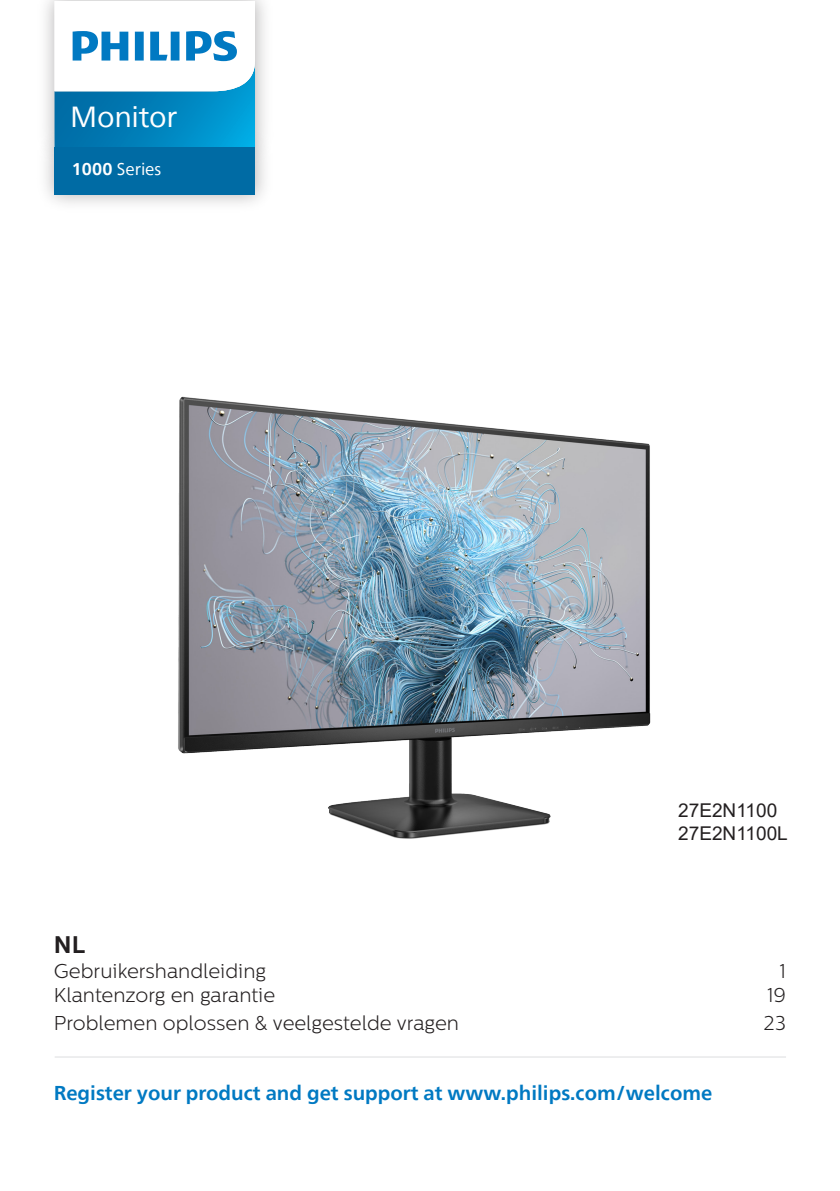
<style>
.page{position:relative;width:840px;height:1191px;background:#fff}
.page>*{position:absolute;margin:0;border:0;box-sizing:border-box;transform-origin:0 0}
.t1{font:29px "Neue Frutiger World";letter-spacing:-.01em;color:#fff}
.t2{font:700 24px "Centrale Sans";color:#231f20}
.t3{font:300 20px "Centrale Sans";color:#231f20}
.t4{font:700 20px "Neue Frutiger World";color:#0079c2}
.t5{font:19px "Arial";color:#231f20}
.t6{font:17px "Neue Frutiger World";letter-spacing:-.005em;color:#fff}
.s1{font-weight:700}
</style>
<div class="page">
<hr style="left:55px;top:1056px;width:730px;height:1px;background:#dcdddf">
<svg style="left:54px;top:1px;width:201px;height:122px"></svg>
<img style="left:41px;top:123px;width:228px;height:81px">
<div style="left:54px;top:147px;width:201px;height:47px;background:#006ba4"></div>
<img style="left:178px;top:396px;width:473px;height:443px">
<p class="t1" style="left:70px;top:94px;width:108px">Monitor</p>
<p class="t6" style="left:72px;top:156px;width:91px"><span class="s1">1000</span> Series</p>
<p class="t5" style="left:677px;top:797px;width:100px">27E2N1100</p>
<p class="t5" style="left:677px;top:820px;width:111px">27E2N1100L</p>
<p class="t2" style="left:54px;top:929px;width:33px">NL</p>
<p class="t3" style="left:54px;top:959px;width:214px">Gebruikershandleiding</p>
<p class="t3" style="left:779px;top:959px;width:8px">1</p>
<p class="t3" style="left:54px;top:983px;width:223px">Klantenzorg en garantie</p>
<p class="t3" style="left:766px;top:983px;width:20px">19</p>
<p class="t3" style="left:54px;top:1011px;width:406px">Problemen oplossen &amp; veelgestelde vragen</p>
<p class="t3" style="left:763px;top:1011px;width:24px">23</p>
<p class="t4" style="left:54px;top:1075px;width:659px">Register your product and get support at www.philips.com/welcome</p>
</div>
